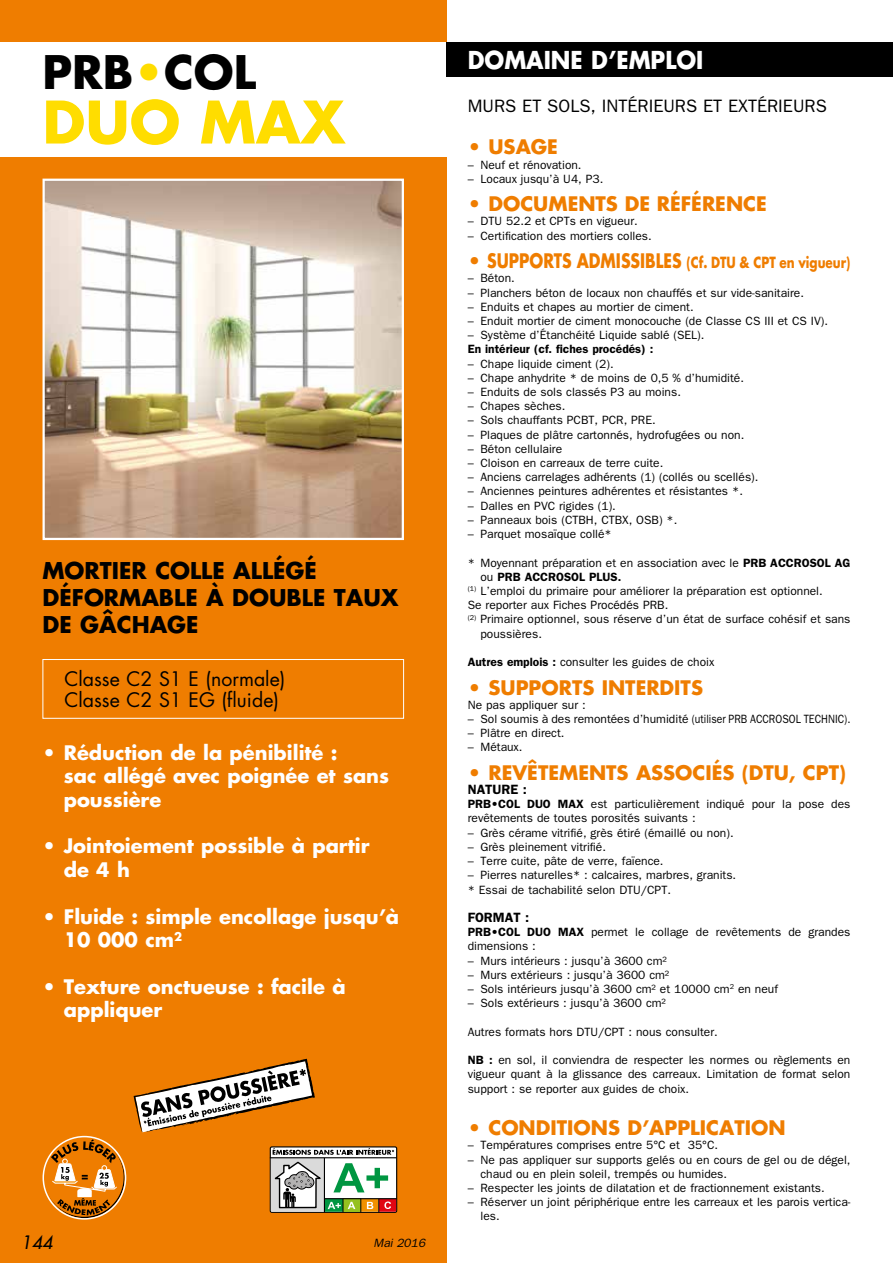
<style>
.page{position:relative;width:893px;height:1263px;background:#fff}
.page>*{position:absolute;margin:0;border:0;box-sizing:border-box;transform-origin:0 0}
.t1{font:700 57px "Futura";color:#fd0}
.t2{font:700 45px "Futura";color:#000}
.t3{font:700 24px "Futura";color:#fff;scale:.93 1}
.t4{font:700 22.5px/27px "Futura";color:#000}
.t5{font:700 19.5px/23.4px "Futura";color:#fff}
.t6{font:700 19.5px "Futura";color:#ef7d00}
.t7{font:19.5px/21px "Futura";color:#000}
.t8{font:18px "Franklin Gothic";color:#000}
.t9{font:italic 18px "Futura";color:#000}
.t10{font:700 15px "Futura";color:#ef7d00;scale:.8 1}
.t11{font:600 13.5px "Franklin Gothic";color:#000}
.t12{font:12px/14.2px "Franklin Gothic";color:#000}
.t13{font:600 12px "Franklin Gothic";color:#000}
.t14{font:italic 12px "Franklin Gothic";color:#000}
.s1{color:#fd0}
.s2{font-size:19.5px}
.s3{font-weight:600}
.s4{font-weight:400}
</style>
<div class="page">
<div style="left:0;top:0;width:446px;height:1263px;background:#ef7d00"></div>
<div style="left:0;top:43px;width:451px;height:114px;background:#fff"></div>
<div style="left:446px;top:43px;width:447px;height:34px;background:#000"></div>
<div style="left:270px;top:1146px;width:127px;height:67px;border:1px solid #000;border-radius:2px"></div>
<hr style="left:324px;top:1198px;width:73px;height:1px;background:#000">
<hr style="left:270px;top:1157px;width:127px;height:1px;background:#000">
<svg style="left:271px;top:1148px;width:125px;height:64px;background:#b5bdae"></svg>
<img style="left:46px;top:182px;width:355px;height:355px">
<div style="left:43px;top:179px;width:361px;height:361px;border:2px solid #fff"></div>
<div style="left:43px;top:659px;width:361px;height:60px;border:1px solid #fff"></div>
<svg style="left:134px;top:1059px;width:181px;height:73px"></svg>
<svg style="left:44px;top:1137px;width:80px;height:80px"></svg>
<div style="left:43px;top:1136px;width:83px;height:83px;border:2px solid #fff;border-radius:50%"></div>
<h2 class="t2" style="left:43px;top:41px;width:215px">PRB<span class="s1">•</span>COL</h2>
<h1 class="t1" style="left:43px;top:83px;width:304px">DUO MAX</h1>
<h3 class="t4" style="left:43px;top:557px;width:358px">MORTIER COLLE ALLÉGÉ<br>DÉFORMABLE À DOUBLE TAUX<br>DE GÂCHAGE</h3>
<h3 class="t7" style="left:65px;top:668px;width:222px">Classe C2 S1 E (normale)<br>Classe C2 S1 EG (fluide)</h3>
<h3 class="t5" style="left:64px;top:740px;width:327px;text-indent:-21px">• Réduction de la pénibilité :<br>sac allégé avec poignée et sans poussière</h3>
<h3 class="t5" style="left:64px;top:834px;width:307px;text-indent:-21px">• Jointoiement possible à partir de 4 h</h3>
<h3 class="t5" style="left:64px;top:904px;width:337px;text-indent:-21px">• Fluide : simple encollage jusqu’à<br>10 000 cm<sup>2</sup></h3>
<h3 class="t5" style="left:64px;top:974px;width:283px;text-indent:-21px">• Texture onctueuse : facile à appliquer</h3>
<h3 class="t9" style="left:21px;top:1230px;width:33px">144</h3>
<p class="t14" style="left:374px;top:1235px;width:53px">Mai 2016</p>
<h3 class="t3" style="left:468px;top:43px;width:255px">DOMAINE D’EMPLOI</h3>
<h3 class="t8" style="left:468px;top:95px;width:361px">MURS ET SOLS, INTÉRIEURS ET EXTÉRIEURS</h3>
<h3 class="t6" style="left:468px;top:134px;width:92px">• USAGE</h3>
<p class="t12" style="left:468px;top:157px;width:115px">– Neuf et rénovation.</p>
<p class="t12" style="left:468px;top:171px;width:137px">– Locaux jusqu’à U4, P3.</p>
<h3 class="t6" style="left:468px;top:190px;width:301px">• DOCUMENTS DE RÉFÉRENCE</h3>
<p class="t12" style="left:468px;top:214px;width:172px">– DTU 52.2 et CPTs en vigueur.</p>
<p class="t12" style="left:468px;top:228px;width:185px">– Certification des mortiers colles.</p>
<p class="t10" style="left:468px;top:252px;width:480px"><span class="s2">• SUPPORTS ADMISSIBLES</span> (Cf. DTU &amp; CPT en vigueur)</p>
<p class="t12" style="left:468px;top:271px;width:49px">– Béton.</p>
<p class="t12" style="left:468px;top:285px;width:338px">– Planchers béton de locaux non chauffés et sur vide-sanitaire.</p>
<p class="t12" style="left:468px;top:299px;width:227px">– Enduits et chapes au mortier de ciment.</p>
<p class="t12" style="left:468px;top:313px;width:362px">– Enduit mortier de ciment monocouche (de Classe CS III et CS IV).</p>
<p class="t12" style="left:468px;top:328px;width:238px">– Système d’Étanchéité Liquide sablé (SEL).</p>
<p class="t13" style="left:468px;top:342px;width:187px">En intérieur (cf. fiches procédés) :</p>
<p class="t12" style="left:468px;top:356px;width:147px">– Chape liquide ciment (2).</p>
<p class="t12" style="left:468px;top:370px;width:278px">– Chape anhydrite * de moins de 0,5 % d’humidité.</p>
<p class="t12" style="left:468px;top:385px;width:215px">– Enduits de sols classés P3 au moins.</p>
<p class="t12" style="left:468px;top:399px;width:99px">– Chapes sèches.</p>
<p class="t12" style="left:468px;top:413px;width:189px">– Sols chauffants PCBT, PCR, PRE.</p>
<p class="t12" style="left:468px;top:427px;width:278px">– Plaques de plâtre cartonnés, hydrofugées ou non.</p>
<p class="t12" style="left:468px;top:441px;width:96px">– Béton cellulaire</p>
<p class="t12" style="left:468px;top:456px;width:197px">– Cloison en carreaux de terre cuite.</p>
<p class="t12" style="left:468px;top:470px;width:292px">– Anciens carrelages adhérents (1) (collés ou scellés).</p>
<p class="t12" style="left:468px;top:484px;width:277px">– Anciennes peintures adhérentes et résistantes *.</p>
<p class="t12" style="left:468px;top:498px;width:150px">– Dalles en PVC rigides (1).</p>
<p class="t12" style="left:468px;top:512px;width:211px">– Panneaux bois (CTBH, CTBX, OSB) *.</p>
<p class="t12" style="left:468px;top:527px;width:146px">– Parquet mosaïque collé*</p>
<p class="t12" style="left:468px;top:555px;width:384px">* Moyennant préparation et en association avec le <span class="s3">PRB ACCROSOL AG</span></p>
<p class="t13" style="left:480px;top:569px;width:142px"><span class="s4">ou</span> PRB ACCROSOL PLUS.</p>
<p class="t12" style="left:468px;top:584px;width:356px"><sup>(1)</sup> L’emploi du primaire pour améliorer la préparation est optionnel.</p>
<p class="t12" style="left:468px;top:598px;width:202px">Se reporter aux Fiches Procédés PRB.</p>
<p class="t12" style="left:468px;top:612px;width:384px"><sup>(2)</sup> Primaire optionnel, sous réserve d’un état de surface cohésif et sans</p>
<p class="t12" style="left:480px;top:626px;width:63px">poussières.</p>
<p class="t12" style="left:468px;top:655px;width:248px"><span class="s3">Autres emplois :</span> consulter les guides de choix</p>
<h3 class="t6" style="left:468px;top:674px;width:237px">• SUPPORTS INTERDITS</h3>
<p class="t12" style="left:468px;top:697px;width:120px">Ne pas appliquer sur :</p>
<p class="t12" style="left:468px;top:711px;width:384px">– Sol soumis à des remontées d’humidité (utiliser PRB ACCROSOL TECHNIC).</p>
<p class="t12" style="left:468px;top:726px;width:98px">– Plâtre en direct.</p>
<p class="t12" style="left:468px;top:740px;width:56px">– Métaux.</p>
<h3 class="t6" style="left:468px;top:759px;width:380px">• REVÊTEMENTS ASSOCIÉS (DTU, CPT)</h3>
<p class="t11" style="left:468px;top:781px;width:60px">NATURE :</p>
<p class="t12" style="left:468px;top:797px;width:384px"><span class="s3">PRB•COL DUO MAX</span> est particulièrement indiqué pour la pose des revêtements de toutes porosités suivants :</p>
<p class="t12" style="left:468px;top:825px;width:267px">– Grès cérame vitrifié, grès étiré (émaillé ou non).</p>
<p class="t12" style="left:468px;top:839px;width:140px">– Grès pleinement vitrifié.</p>
<p class="t12" style="left:468px;top:854px;width:197px">– Terre cuite, pâte de verre, faïence.</p>
<p class="t12" style="left:468px;top:868px;width:270px">– Pierres naturelles* : calcaires, marbres, granits. * Essai de tachabilité selon DTU/CPT.</p>
<p class="t11" style="left:468px;top:909px;width:63px">FORMAT :</p>
<p class="t12" style="left:468px;top:925px;width:384px"><span class="s3">PRB•COL DUO MAX</span> permet le collage de revêtements de grandes dimensions :</p>
<p class="t12" style="left:468px;top:953px;width:201px">– Murs intérieurs : jusqu’à 3600 cm²</p>
<p class="t12" style="left:468px;top:967px;width:203px">– Murs extérieurs : jusqu’à 3600 cm²</p>
<p class="t12" style="left:468px;top:981px;width:312px">– Sols intérieurs jusqu’à 3600 cm² et 10000 cm<sup>2</sup> en neuf</p>
<p class="t12" style="left:468px;top:996px;width:200px">– Sols extérieurs : jusqu’à 3600 cm²</p>
<p class="t12" style="left:468px;top:1024px;width:252px">Autres formats hors DTU/CPT : nous consulter.</p>
<p class="t12" style="left:468px;top:1053px;width:384px;text-align:justify"><span class="s3">NB :</span> en sol, il conviendra de respecter les normes ou règlements en vigueur quant à la glissance des carreaux. Limitation de format selon support : se reporter aux guides de choix.</p>
<h3 class="t6" style="left:468px;top:1114px;width:319px">• CONDITIONS D’APPLICATION</h3>
<p class="t12" style="left:468px;top:1138px;width:252px">– Températures comprises entre 5°C et 35°C.</p>
<p class="t12" style="left:480px;top:1152px;width:371px;text-indent:-13px">– Ne pas appliquer sur supports gelés ou en cours de gel ou de dégel, chaud ou en plein soleil, trempés ou humides.</p>
<p class="t12" style="left:468px;top:1180px;width:358px">– Respecter les joints de dilatation et de fractionnement existants.</p>
<p class="t12" style="left:480px;top:1195px;width:371px;text-indent:-13px">– Réserver un joint périphérique entre les carreaux et les parois vertica&shy;les.</p>
</div>
